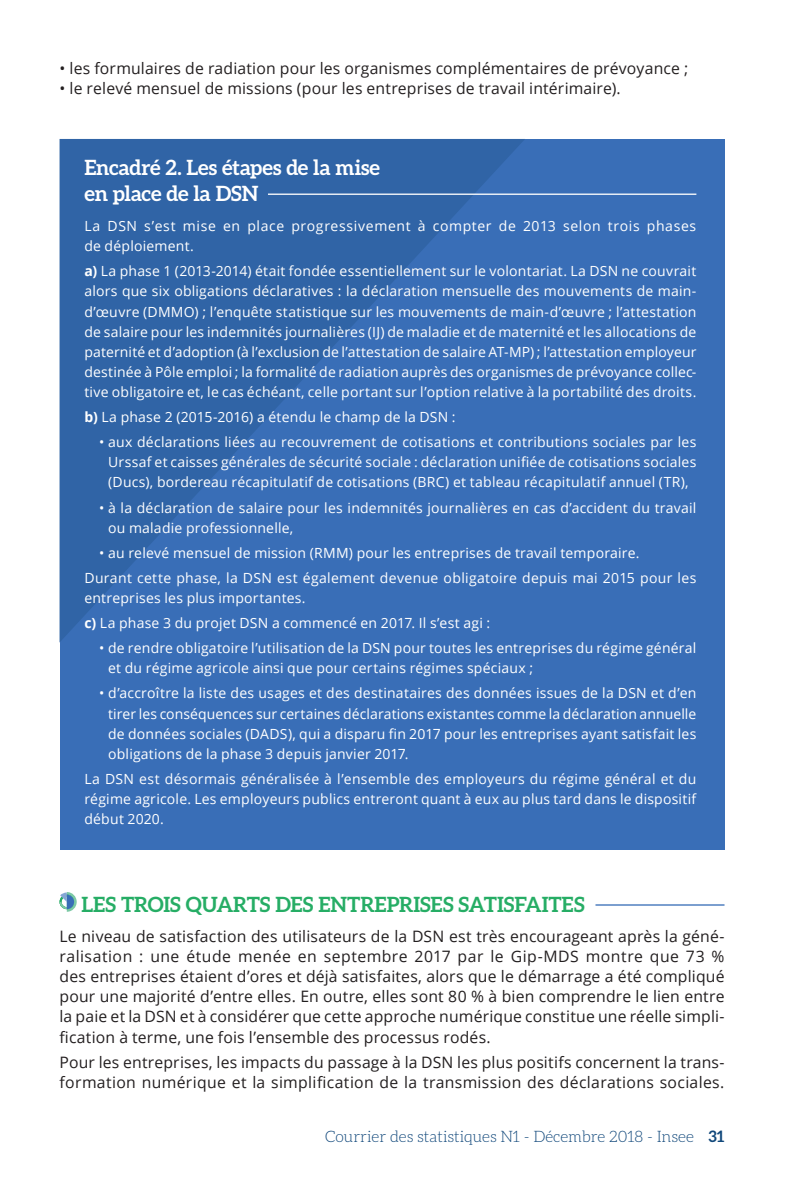
<style>
.page{position:relative;width:794px;height:1191px;background:#fff}
.page>*{position:absolute;margin:0;border:0;box-sizing:border-box;transform-origin:0 0}
.t1{font:700 21px/26.2px "Aleo";letter-spacing:-.005em;color:#fff}
.t2{font:700 21px "Aleo";letter-spacing:-.005em;color:#26ad65}
.t3{font:15.75px/20.1px "Open Sans";letter-spacing:.01em;color:#231f20;text-align:justify}
.t4{font:300 15.75px "Aleo";color:#11487b}
.t5{font:14px/20.1px "Open Sans";letter-spacing:.015em;color:#fff;text-align:justify}
.t6{font:14px/20.1px "Open Sans";letter-spacing:.045em;color:#fff}
.s1{font-weight:700}
</style>
<div class="page">
<hr style="left:595px;top:904px;width:129px;height:1px;background:#396eb7">
<svg style="left:60px;top:892px;width:17px;height:19px"></svg>
<div style="left:60px;top:139px;width:664px;height:710px;background:#396eb7"></div>
<svg style="left:60px;top:139px;width:465px;height:502px;fill:#3064a6"></svg>
<hr style="left:268px;top:193px;width:428px;height:2px;background:#fff">
<p class="t3" style="left:60px;top:58px;width:630px">• les formulaires de radiation pour les organismes complémentaires de prévoyance ;</p>
<p class="t3" style="left:60px;top:78px;width:562px">• le relevé mensuel de missions (pour les entreprises de travail intérimaire).</p>
<h1 class="t1" style="left:84px;top:154px;width:297px">Encadré 2. Les étapes de la mise en place de la DSN</h1>
<p class="t6" style="left:84px;top:215px;width:613px">La DSN s’est mise en place progressivement à compter de 2013 selon trois phases de déploiement.</p>
<p class="t5" style="left:84px;top:261px;width:613px"><span class="s1">a)</span> La phase 1 (2013-2014) était fondée essentiellement sur le volontariat. La DSN ne couvrait alors que six obligations déclaratives : la déclaration mensuelle des mouvements de main&shy;d’œuvre (DMMO) ; l’enquête statistique sur les mouvements de main-d’œuvre ; l’attestation de salaire pour les indemnités journalières (IJ) de maladie et de maternité et les allocations de paternité et d’adoption (à l’exclusion de l’attestation de salaire AT-MP) ; l’attestation employeur destinée à Pôle emploi ; la formalité de radiation auprès des organismes de prévoyance collec&shy;tive obligatoire et, le cas échéant, celle portant sur l’option relative à la portabilité des droits.</p>
<p class="t5" style="left:84px;top:406px;width:373px"><span class="s1">b)</span> La phase 2 (2015-2016) a étendu le champ de la DSN :</p>
<p class="t5" style="left:108px;top:432px;width:590px;text-indent:-9px">• aux déclarations liées au recouvrement de cotisations et contributions sociales par les Urssaf et caisses générales de sécurité sociale : déclaration unifiée de cotisations sociales (Ducs), bordereau récapitulatif de cotisations (BRC) et tableau récapitulatif annuel (TR),</p>
<p class="t5" style="left:108px;top:497px;width:590px;text-indent:-9px">• à la déclaration de salaire pour les indemnités journalières en cas d’accident du travail ou maladie professionnelle,</p>
<p class="t5" style="left:84px;top:540px;width:613px;line-height:25px;text-indent:15px">• au relevé mensuel de mission (RMM) pour les entreprises de travail temporaire.<br>Durant cette phase, la DSN est également devenue obligatoire depuis mai 2015 pour les</p>
<p class="t5" style="left:84px;top:585px;width:407px;line-height:25px">entreprises les plus importantes.<br><span class="s1">c)</span> La phase 3 du projet DSN a commencé en 2017. Il s’est agi :</p>
<p class="t5" style="left:108px;top:637px;width:590px;text-indent:-9px">• de rendre obligatoire l’utilisation de la DSN pour toutes les entreprises du régime général et du régime agricole ainsi que pour certains régimes spéciaux ;</p>
<p class="t5" style="left:108px;top:683px;width:590px;text-indent:-9px">• d’accroître la liste des usages et des destinataires des données issues de la DSN et d’en tirer les conséquences sur certaines déclarations existantes comme la déclaration annuelle de données sociales (DADS), qui a disparu fin 2017 pour les entreprises ayant satisfait les obligations de la phase 3 depuis janvier 2017.</p>
<p class="t5" style="left:84px;top:768px;width:613px">La DSN est désormais généralisée à l’ensemble des employeurs du régime général et du régime agricole. Les employeurs publics entreront quant à eux au plus tard dans le dispositif début 2020.</p>
<h1 class="t2" style="left:82px;top:892px;width:504px">LES TROIS QUARTS DES ENTREPRISES SATISFAITES</h1>
<p class="t3" style="left:60px;top:925px;width:666px">Le niveau de satisfaction des utilisateurs de la DSN est très encourageant après la géné&shy;ralisation : une étude menée en septembre 2017 par le Gip-MDS montre que 73 % des entreprises étaient d’ores et déjà satisfaites, alors que le démarrage a été compliqué pour une majorité d’entre elles. En outre, elles sont 80 % à bien comprendre le lien entre la paie et la DSN et à considérer que cette approche numérique constitue une réelle simpli&shy;fication à terme, une fois l’ensemble des processus rodés.</p>
<p class="t3" style="left:60px;top:1051px;width:666px">Pour les entreprises, les impacts du passage à la DSN les plus positifs concernent la trans&shy;formation numérique et la simplification de la transmission des déclarations sociales.</p>
<p class="t4" style="left:325px;top:1127px;width:401px">Courrier des statistiques N1 - Décembre 2018 - Insee <span class="s1">31</span></p>
</div>
